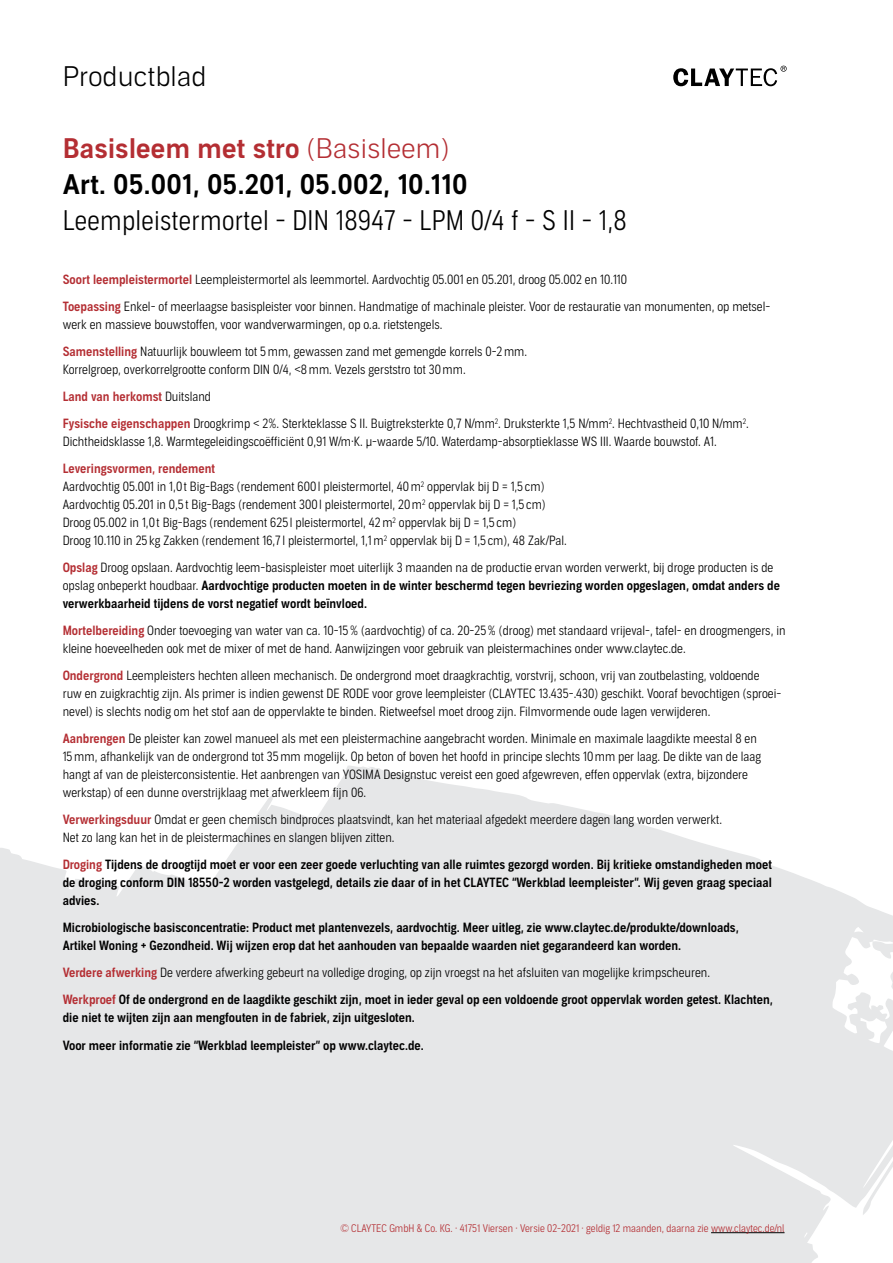
<style>
.page{position:relative;width:893px;height:1263px;background:#fff}
.page>*{position:absolute;margin:0;border:0;box-sizing:border-box;transform-origin:0 0}
.t1{font:27px/36px "Aago Sm";letter-spacing:.01em;color:#000}
.t2{font:300 27px "Aago Condensed";letter-spacing:.01em;color:#000}
.t3{font:300 27px "Aago";letter-spacing:.01em;color:#000}
.t4{font:300 12.75px/18px "Aago Condensed";color:#000}
.t5{font:12.75px/18px "Aago Condensed Sm";color:#000}
.t6{font:12.75px "Aago Condensed Sm";color:#b42e33}
.t7{font:300 10.5px "Aago Condensed";color:#b42e33}
.s1{color:#b42e33}
.s2{font-family:"Aago";font-weight:300;color:#b42e33}
.s3{font-family:"Aago Condensed Sm";font-weight:400;color:#b42e33}
.s4{font-family:"Aago Condensed";font-weight:300;color:#000}
.s5{font-family:"Aago Condensed";font-weight:300}
</style>
<div class="page">
<svg style="left:0;top:765px;width:893px;height:497px;fill:#e6e7e8"></svg>
<hr style="left:711px;top:1232px;width:73px;height:1px;background:#000">
<svg style="left:673px;top:66px;width:114px;height:20px"></svg>
<h1 class="t3" style="left:63px;top:61px;width:145px">Productblad</h1>
<h1 class="t1" style="left:63px;top:131px;width:406px"><span class="s1">Basisleem met stro</span> <span class="s2">(Basisleem)<br></span>Art. 05.001, 05.201, 05.002, 10.110</h1>
<h1 class="t2" style="left:63px;top:206px;width:566px">Leempleistermortel - DIN 18947 - LPM 0/4 f - S II - 1,8</h1>
<p class="t4" style="left:63px;top:267px;width:709px;line-height:27px"><span class="s3">Soort leempleistermortel</span> Leempleistermortel als leemmortel. Aardvochtig 05.001 en 05.201, droog 05.002 en 10.110<br><span class="s3">Toepassing</span> Enkel- of meerlaagse basispleister voor binnen. Handmatige of machinale pleister. Voor de restauratie van monumenten, op metsel-</p>
<p class="t4" style="left:63px;top:312px;width:466px;line-height:27px">werk en massieve bouwstoffen, voor wandverwarmingen, op o.a. rietstengels.<br><span class="s3">Samenstelling</span> Natuurlijk bouwleem tot 5mm, gewassen zand met gemengde korrels 0-2mm.</p>
<p class="t4" style="left:63px;top:361px;width:405px">Korrelgroep, overkorrelgrootte conform DIN 0/4, &lt;8mm. Vezels gerststro tot 30mm.</p>
<p class="t6" style="left:63px;top:389px;width:150px">Land van herkomst <span class="s4">Duitsland</span></p>
<p class="t4" style="left:63px;top:415px;width:688px"><span class="s3">Fysische eigenschappen</span> Droogkrimp &lt; 2%. Sterkteklasse S II. Buigtreksterkte 0,7 N/mm<sup>2</sup>. Druksterkte 1,5 N/mm<sup>2</sup>. Hechtvastheid 0,10 N/mm<sup>2</sup>.<br>Dichtheidsklasse 1,8. Warmtegeleidingscoëfficiënt 0,91 W/m∙K. μ-waarde 5/10. Waterdamp-absorptieklasse WS III. Waarde bouwstof. A1.</p>
<p class="t6" style="left:63px;top:461px;width:154px">Leveringsvormen, rendement</p>
<p class="t4" style="left:63px;top:478px;width:506px">Aardvochtig 05.001 in 1,0 t Big-Bags (rendement 600 l pleistermortel, 40m<sup>2</sup> oppervlak bij D = 1,5 cm)<br>Aardvochtig 05.201 in 0,5 t Big-Bags (rendement 300 l pleistermortel, 20m<sup>2</sup> oppervlak bij D = 1,5 cm)<br>Droog 05.002 in 1,0 t Big-Bags (rendement 625 l pleistermortel, 42m<sup>2</sup> oppervlak bij D = 1,5 cm)<br>Droog 10.110 in 25 kg Zakken (rendement 16,7 l pleistermortel, 1,1m<sup>2</sup> oppervlak bij D = 1,5 cm), 48 Zak/Pal.</p>
<p class="t4" style="left:63px;top:559px;width:712px"><span class="s3">Opslag</span> Droog opslaan. Aardvochtig leem-basispleister moet uiterlijk 3 maanden na de productie ervan worden verwerkt, bij droge producten is de</p>
<p class="t5" style="left:63px;top:577px;width:719px"><span class="s5">opslag onbeperkt houdbaar.</span> Aardvochtige producten moeten in de winter beschermd tegen bevriezing worden opgeslagen, omdat anders de verwerkbaarheid tijdens de vorst negatief wordt beïnvloed.</p>
<p class="t4" style="left:63px;top:622px;width:724px"><span class="s3">Mortelbereiding</span> Onder toevoeging van water van ca. 10-15% (aardvochtig) of ca. 20-25% (droog) met standaard vrijeval-, tafel- en droogmengers, in kleine hoeveelheden ook met de mixer of met de hand. Aanwijzingen voor gebruik van pleistermachines onder www.claytec.de.</p>
<p class="t4" style="left:63px;top:667px;width:720px"><span class="s3">Ondergrond</span> Leempleisters hechten alleen mechanisch. De ondergrond moet draagkrachtig, vorstvrij, schoon, vrij van zoutbelasting, voldoende ruw en zuigkrachtig zijn. Als primer is indien gewenst DE RODE voor grove leempleister (CLAYTEC 13.435-.430) geschikt. Vooraf bevochtigen (sproei&shy;nevel) is slechts nodig om het stof aan de oppervlakte te binden. Rietweefsel moet droog zijn. Filmvormende oude lagen verwijderen.</p>
<p class="t4" style="left:63px;top:730px;width:700px"><span class="s3">Aanbrengen</span> De pleister kan zowel manueel als met een pleistermachine aangebracht worden. Minimale en maximale laagdikte meestal 8 en 15mm, afhankelijk van de ondergrond tot 35mm mogelijk. Op beton of boven het hoofd in principe slechts 10mm per laag. De dikte van de laag hangt af van de pleisterconsistentie. Het aanbrengen van YOSIMA Designstuc vereist een goed afgewreven, effen oppervlak (extra, bijzondere werkstap) of een dunne overstrijklaag met afwerkleem fijn 06.</p>
<p class="t4" style="left:63px;top:811px;width:661px"><span class="s3">Verwerkingsduur</span> Omdat er geen chemisch bindproces plaatsvindt, kan het materiaal afgedekt meerdere dagen lang worden verwerkt.<br>Net zo lang kan het in de pleistermachines en slangen blijven zitten.</p>
<p class="t5" style="left:63px;top:856px;width:711px;text-align:justify"><span class="s1">Droging</span> Tijdens de droogtijd moet er voor een zeer goede verluchting van alle ruimtes gezorgd worden. Bij kritieke omstandigheden moet de droging conform DIN 18550-2 worden vastgelegd, details zie daar of in het CLAYTEC “Werkblad leempleister”. Wij geven graag speciaal advies.</p>
<p class="t5" style="left:63px;top:919px;width:678px">Microbiologische basisconcentratie: Product met plantenvezels, aardvochtig. Meer uitleg, zie www.claytec.de/produkte/downloads,<br>Artikel Woning + Gezondheid. Wij wijzen erop dat het aanhouden van bepaalde waarden niet gegarandeerd kan worden.</p>
<p class="t4" style="left:63px;top:964px;width:649px"><span class="s3">Verdere afwerking</span> De verdere afwerking gebeurt na volledige droging, op zijn vroegst na het afsluiten van mogelijke krimpscheuren.</p>
<p class="t5" style="left:63px;top:991px;width:712px"><span class="s1">Werkproef</span> Of de ondergrond en de laagdikte geschikt zijn, moet in ieder geval op een voldoende groot oppervlak worden getest. Klachten, die niet te wijten zijn aan mengfouten in de fabriek, zijn uitgesloten.</p>
<p class="t5" style="left:63px;top:1036px;width:363px">Voor meer informatie zie “Werkblad leempleister” op www.claytec.de.</p>
<p class="t7" style="left:340px;top:1222px;width:446px">© CLAYTEC GmbH &amp; Co. KG. · 41751 Viersen · Versie 02-2021 · geldig 12 maanden, daarna zie www.claytec.de/nl</p>
</div>
